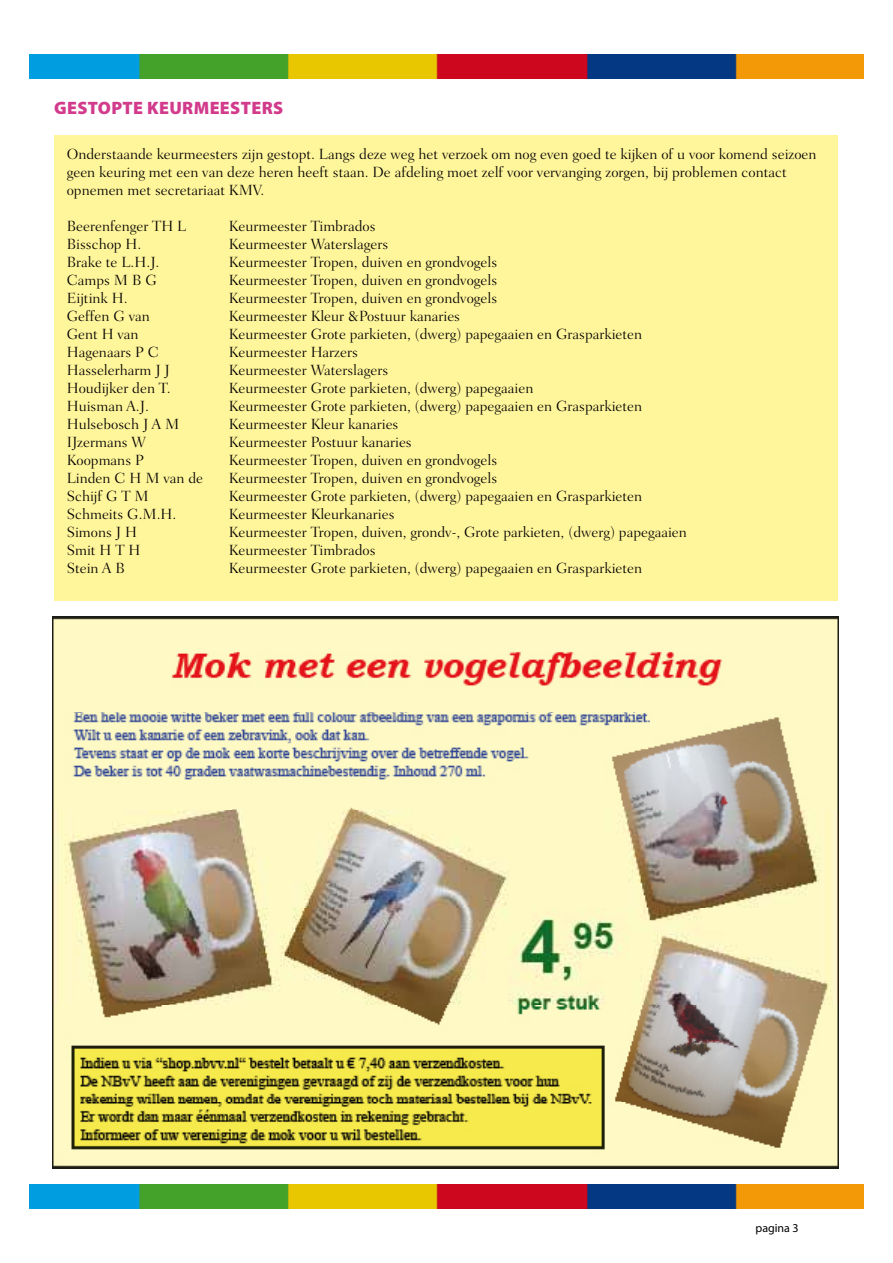
<style>
.page{position:relative;width:893px;height:1263px;background:#fff}
.page>*{position:absolute;margin:0;border:0;box-sizing:border-box;transform-origin:0 0}
.t1{font:900 18px "Myriad Pro";letter-spacing:.02em;color:#d23a8b}
.t2{font:300 15px/18px "Fairfield LT Std";color:#000}
.t3{font:12px "Myriad Pro";color:#000}
</style>
<div class="page">
<img style="left:30px;top:54px;width:833px;height:25px">
<img style="left:30px;top:1184px;width:833px;height:25px">
<div style="left:54px;top:135px;width:784px;height:466px;background:#fff59b"></div>
<img style="left:52px;top:616px;width:787px;height:553px">
<p class="t1" style="left:54px;top:97px;width:231px">GESTOPTE KEURMEESTERS</p>
<p class="t2" style="left:67px;top:145px;width:751px">Onderstaande keurmeesters zijn gestopt. Langs deze weg het verzoek om nog even goed te kijken of u voor komend seizoen geen keuring met een van deze heren heeft staan. De afdeling moet zelf voor vervanging zorgen, bij problemen contact opnemen met secretariaat KMV.</p>
<p class="t2" style="left:67px;top:217px;width:121px">Beerenfenger TH L</p>
<p class="t2" style="left:229px;top:217px;width:148px">Keurmeester Timbrados</p>
<p class="t2" style="left:67px;top:235px;width:76px">Bisschop H.</p>
<p class="t2" style="left:229px;top:235px;width:161px">Keurmeester Waterslagers</p>
<p class="t2" style="left:67px;top:253px;width:94px">Brake te L.H.J.</p>
<p class="t2" style="left:229px;top:253px;width:270px">Keurmeester Tropen, duiven en grondvogels</p>
<p class="t2" style="left:67px;top:271px;width:91px">Camps M B G</p>
<p class="t2" style="left:229px;top:271px;width:270px">Keurmeester Tropen, duiven en grondvogels</p>
<p class="t2" style="left:67px;top:289px;width:62px">Eijtink H.</p>
<p class="t2" style="left:229px;top:289px;width:270px">Keurmeester Tropen, duiven en grondvogels</p>
<p class="t2" style="left:67px;top:307px;width:85px">Geffen G van</p>
<p class="t2" style="left:229px;top:307px;width:233px">Keurmeester Kleur &amp;Postuur kanaries</p>
<p class="t2" style="left:67px;top:325px;width:73px">Gent H van</p>
<p class="t2" style="left:229px;top:325px;width:415px">Keurmeester Grote parkieten, (dwerg) papegaaien en Grasparkieten</p>
<p class="t2" style="left:67px;top:343px;width:94px">Hagenaars P C</p>
<p class="t2" style="left:229px;top:343px;width:131px">Keurmeester Harzers</p>
<p class="t2" style="left:67px;top:361px;width:105px">Hasselerharm J J</p>
<p class="t2" style="left:229px;top:361px;width:161px">Keurmeester Waterslagers</p>
<p class="t2" style="left:67px;top:379px;width:105px">Houdijker den T.</p>
<p class="t2" style="left:229px;top:379px;width:306px">Keurmeester Grote parkieten, (dwerg) papegaaien</p>
<p class="t2" style="left:67px;top:397px;width:84px">Huisman A.J.</p>
<p class="t2" style="left:229px;top:397px;width:415px">Keurmeester Grote parkieten, (dwerg) papegaaien en Grasparkieten</p>
<p class="t2" style="left:67px;top:415px;width:114px">Hulsebosch J A M</p>
<p class="t2" style="left:229px;top:415px;width:171px">Keurmeester Kleur kanaries</p>
<p class="t2" style="left:67px;top:433px;width:81px">IJzermans W</p>
<p class="t2" style="left:229px;top:433px;width:185px">Keurmeester Postuur kanaries</p>
<p class="t2" style="left:67px;top:451px;width:79px">Koopmans P</p>
<p class="t2" style="left:229px;top:451px;width:270px">Keurmeester Tropen, duiven en grondvogels</p>
<p class="t2" style="left:67px;top:469px;width:138px">Linden C H M van de</p>
<p class="t2" style="left:229px;top:469px;width:270px">Keurmeester Tropen, duiven en grondvogels</p>
<p class="t2" style="left:67px;top:487px;width:83px">Schijf G T M</p>
<p class="t2" style="left:229px;top:487px;width:415px">Keurmeester Grote parkieten, (dwerg) papegaaien en Grasparkieten</p>
<p class="t2" style="left:67px;top:505px;width:111px">Schmeits G.M.H.</p>
<p class="t2" style="left:229px;top:505px;width:167px">Keurmeester Kleurkanaries</p>
<p class="t2" style="left:67px;top:523px;width:72px">Simons J H</p>
<p class="t2" style="left:229px;top:523px;width:460px">Keurmeester Tropen, duiven, grondv-, Grote parkieten, (dwerg) papegaaien</p>
<p class="t2" style="left:67px;top:541px;width:75px">Smit H T H</p>
<p class="t2" style="left:229px;top:541px;width:148px">Keurmeester Timbrados</p>
<p class="t2" style="left:67px;top:559px;width:60px">Stein A B</p>
<p class="t2" style="left:229px;top:559px;width:415px">Keurmeester Grote parkieten, (dwerg) papegaaien en Grasparkieten</p>
<p class="t3" style="left:755px;top:1221px;width:45px">pagina 3</p>
</div>
